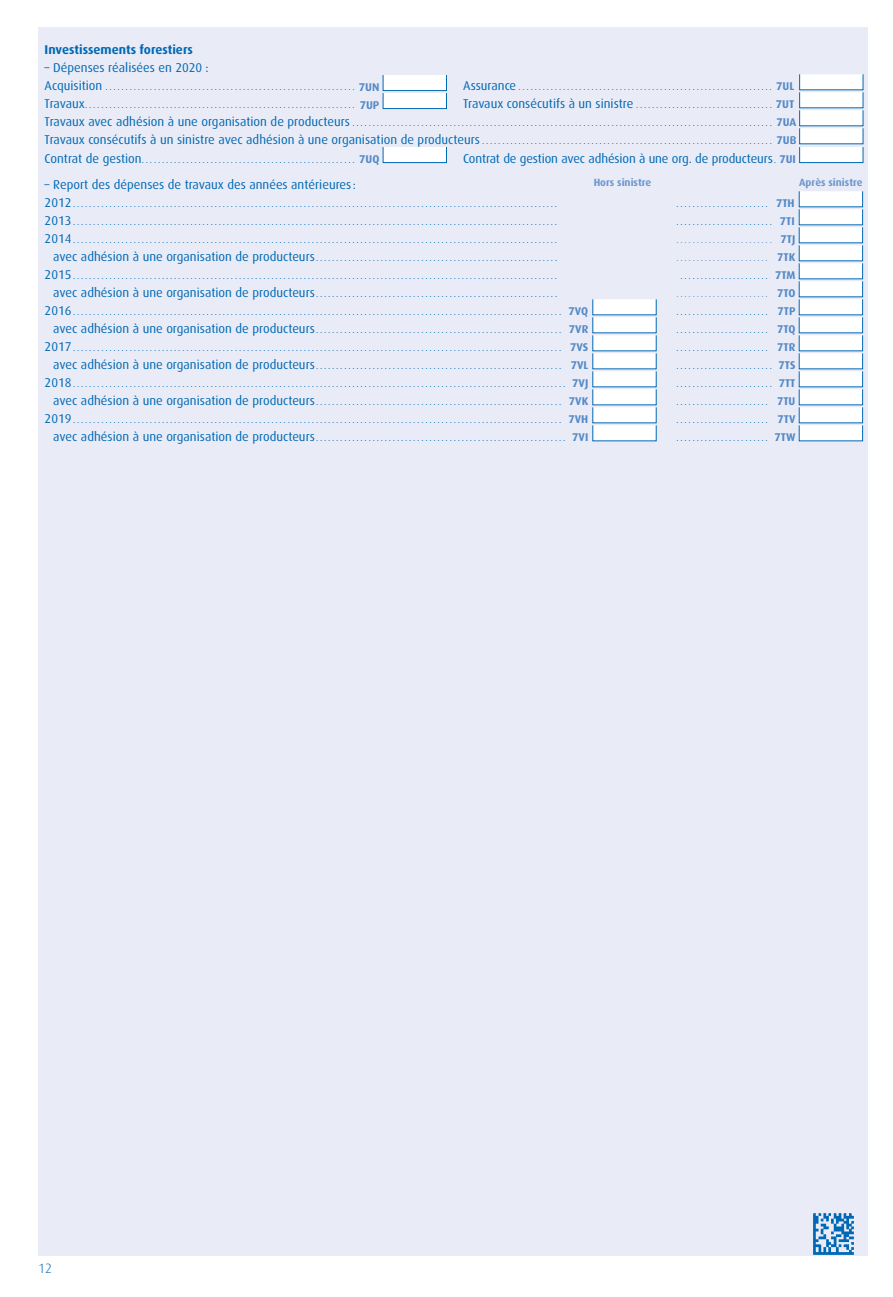
<style>
.page{position:relative;width:893px;height:1297px;background:#fff}
.page>*{position:absolute;margin:0;border:0;box-sizing:border-box;transform-origin:0 0}
.t1{font:300 13.5px "Dax";color:#0068b4}
.t2{font:12.75px "Dax";letter-spacing:-.005em;color:#0068b4}
.t3{font:700 12.75px "Dax";color:#0068b4}
.t4{font:700 10.5px "Dax";color:#6c95cd}
.t5{font:9px/18.3px "Dax";color:#0068b4}
.t6{font:9px "Dax";color:#5489c6}
.s1{font-size:12.75px}
.s2{font-weight:700;font-size:11.25px;color:#5489c6}
.s3{font-size:9px}
.s4{font-weight:700;font-size:11.25px}
</style>
<div class="page">
<div style="left:38px;top:27px;width:829px;height:1229px;background:#e9ecf7"></div>
<div style="left:383px;top:75px;width:64px;height:16px;background:#fff;border:1px solid #0068b4"></div>
<div style="left:799px;top:74px;width:64px;height:16px;background:#fff"></div>
<div style="left:383px;top:93px;width:64px;height:16px;background:#fff;border:1px solid #0068b4"></div>
<div style="left:799px;top:92px;width:64px;height:16px;background:#fff"></div>
<div style="left:799px;top:110px;width:64px;height:16px;background:#fff"></div>
<div style="left:799px;top:128px;width:64px;height:16px;background:#fff"></div>
<div style="left:383px;top:147px;width:64px;height:16px;background:#fff;border:1px solid #0068b4"></div>
<div style="left:799px;top:147px;width:64px;height:16px;background:#fff;border:1px solid #0068b4"></div>
<div style="left:799px;top:191px;width:64px;height:16px;background:#fff"></div>
<div style="left:799px;top:209px;width:64px;height:16px;background:#fff"></div>
<div style="left:799px;top:227px;width:64px;height:16px;background:#fff"></div>
<div style="left:799px;top:245px;width:64px;height:16px;background:#fff"></div>
<div style="left:799px;top:263px;width:64px;height:16px;background:#fff"></div>
<div style="left:799px;top:281px;width:64px;height:16px;background:#fff"></div>
<div style="left:593px;top:299px;width:63px;height:16px;background:#fff"></div>
<div style="left:799px;top:299px;width:64px;height:16px;background:#fff"></div>
<div style="left:593px;top:317px;width:63px;height:16px;background:#fff"></div>
<div style="left:799px;top:317px;width:64px;height:16px;background:#fff"></div>
<div style="left:593px;top:335px;width:63px;height:16px;background:#fff"></div>
<div style="left:799px;top:335px;width:64px;height:16px;background:#fff"></div>
<div style="left:593px;top:353px;width:63px;height:16px;background:#fff"></div>
<div style="left:799px;top:353px;width:64px;height:16px;background:#fff"></div>
<div style="left:593px;top:371px;width:63px;height:16px;background:#fff"></div>
<div style="left:799px;top:371px;width:64px;height:16px;background:#fff"></div>
<div style="left:593px;top:389px;width:63px;height:16px;background:#fff"></div>
<div style="left:799px;top:389px;width:64px;height:16px;background:#fff"></div>
<div style="left:593px;top:407px;width:63px;height:16px;background:#fff"></div>
<div style="left:799px;top:407px;width:64px;height:16px;background:#fff"></div>
<div style="left:593px;top:425px;width:63px;height:16px;background:#fff"></div>
<div style="left:799px;top:425px;width:64px;height:16px;background:#fff"></div>
<img style="left:813px;top:1213px;width:41px;height:42px">
<h2 class="t3" style="left:45px;top:42px;width:150px">Investissements forestiers</h2>
<h2 class="t2" style="left:45px;top:61px;width:166px">– Dépenses réalisées en 2020 :</h2>
<p class="t5" style="left:45px;top:78px;width:336px"><span class="s1">Acquisition</span> .............................................................. <span class="s2">7UN</span></p>
<p class="t5" style="left:463px;top:78px;width:333px"><span class="s1">Assurance</span>............................................................... <span class="s2">7UL</span></p>
<p class="t5" style="left:45px;top:96px;width:336px"><span class="s1">Travaux</span>................................................................... <span class="s2">7UP</span></p>
<p class="t5" style="left:45px;top:96px;width:753px;text-indent:418px"><span class="s1">Travaux consécutifs à un sinistre</span>.................................. <span class="s2">7UT </span><span class="s1">Travaux avec adhésion à une organisation de producteurs</span>........................................................................................................ <span class="s2">7UA </span><span class="s1">Travaux consécutifs à un sinistre avec adhésion à une organisation de producteurs</span>........................................................................ <span class="s2">7UB </span><span class="s1">Contrat de gestion</span>..................................................... <span class="s2">7UQ</span></p>
<h2 class="t2" style="left:463px;top:151px;width:334px">Contrat de gestion avec adhésion à une org. de producteurs<span class="s3">.</span> <span class="s2">7UI</span></h2>
<h2 class="t2" style="left:45px;top:178px;width:313px">– Report des dépenses de travaux des années antérieures :</h2>
<p class="t4" style="left:594px;top:176px;width:59px">Hors sinistre</p>
<p class="t4" style="left:799px;top:176px;width:65px">Après sinistre</p>
<p class="t5" style="left:45px;top:195px;width:514px"><span class="s1">2012</span>........................................................................................................................</p>
<p class="t5" style="left:676px;top:195px;width:120px">....................... <span class="s2">7TH</span></p>
<p class="t5" style="left:45px;top:213px;width:514px"><span class="s1">2013</span>........................................................................................................................</p>
<p class="t5" style="left:676px;top:213px;width:120px">........................ <span class="s2">7TI</span></p>
<p class="t5" style="left:45px;top:231px;width:514px"><span class="s1">2014</span>........................................................................................................................</p>
<p class="t6" style="left:676px;top:235px;width:120px">........................ <span class="s4">7TJ</span></p>
<p class="t5" style="left:53px;top:249px;width:505px"><span class="s1">avec adhésion à une organisation de producteurs</span>............................................................</p>
<p class="t6" style="left:676px;top:253px;width:120px">....................... <span class="s4">7TK</span></p>
<p class="t5" style="left:45px;top:267px;width:514px"><span class="s1">2015</span>........................................................................................................................</p>
<p class="t5" style="left:680px;top:267px;width:116px">...................... <span class="s2">7TM</span></p>
<p class="t5" style="left:53px;top:285px;width:505px"><span class="s1">avec adhésion à une organisation de producteurs</span>............................................................</p>
<p class="t6" style="left:676px;top:289px;width:120px">....................... <span class="s4">7TO</span></p>
<p class="t5" style="left:45px;top:303px;width:545px"><span class="s1">2016</span>......................................................................................................................... <span class="s2">7VQ</span></p>
<p class="t5" style="left:676px;top:303px;width:120px">....................... <span class="s2">7TP</span></p>
<p class="t5" style="left:53px;top:321px;width:537px"><span class="s1">avec adhésion à une organisation de producteurs</span>............................................................. <span class="s2">7VR</span></p>
<p class="t5" style="left:676px;top:321px;width:120px">....................... <span class="s2">7TQ</span></p>
<p class="t5" style="left:45px;top:339px;width:545px"><span class="s1">2017</span>......................................................................................................................... <span class="s2">7VS</span></p>
<p class="t5" style="left:676px;top:339px;width:120px">....................... <span class="s2">7TR</span></p>
<p class="t5" style="left:53px;top:357px;width:537px"><span class="s1">avec adhésion à une organisation de producteurs</span>............................................................. <span class="s2">7VL</span></p>
<p class="t5" style="left:676px;top:357px;width:120px">........................ <span class="s2">7TS</span></p>
<p class="t5" style="left:45px;top:375px;width:545px"><span class="s1">2018</span>.......................................................................................................................... <span class="s2">7VJ</span></p>
<p class="t5" style="left:676px;top:375px;width:120px">........................ <span class="s2">7TT</span></p>
<p class="t5" style="left:53px;top:393px;width:537px"><span class="s1">avec adhésion à une organisation de producteurs</span>............................................................. <span class="s2">7VK</span></p>
<p class="t5" style="left:676px;top:393px;width:120px">....................... <span class="s2">7TU</span></p>
<p class="t5" style="left:45px;top:411px;width:545px"><span class="s1">2019</span>......................................................................................................................... <span class="s2">7VH</span></p>
<p class="t5" style="left:676px;top:411px;width:120px">....................... <span class="s2">7TV</span></p>
<p class="t5" style="left:53px;top:429px;width:537px"><span class="s1">avec adhésion à une organisation de producteurs</span>.............................................................. <span class="s2">7VI</span></p>
<p class="t5" style="left:676px;top:429px;width:120px">....................... <span class="s2">7TW</span></p>
<h1 class="t1" style="left:38px;top:1261px;width:15px">12</h1>
</div>
